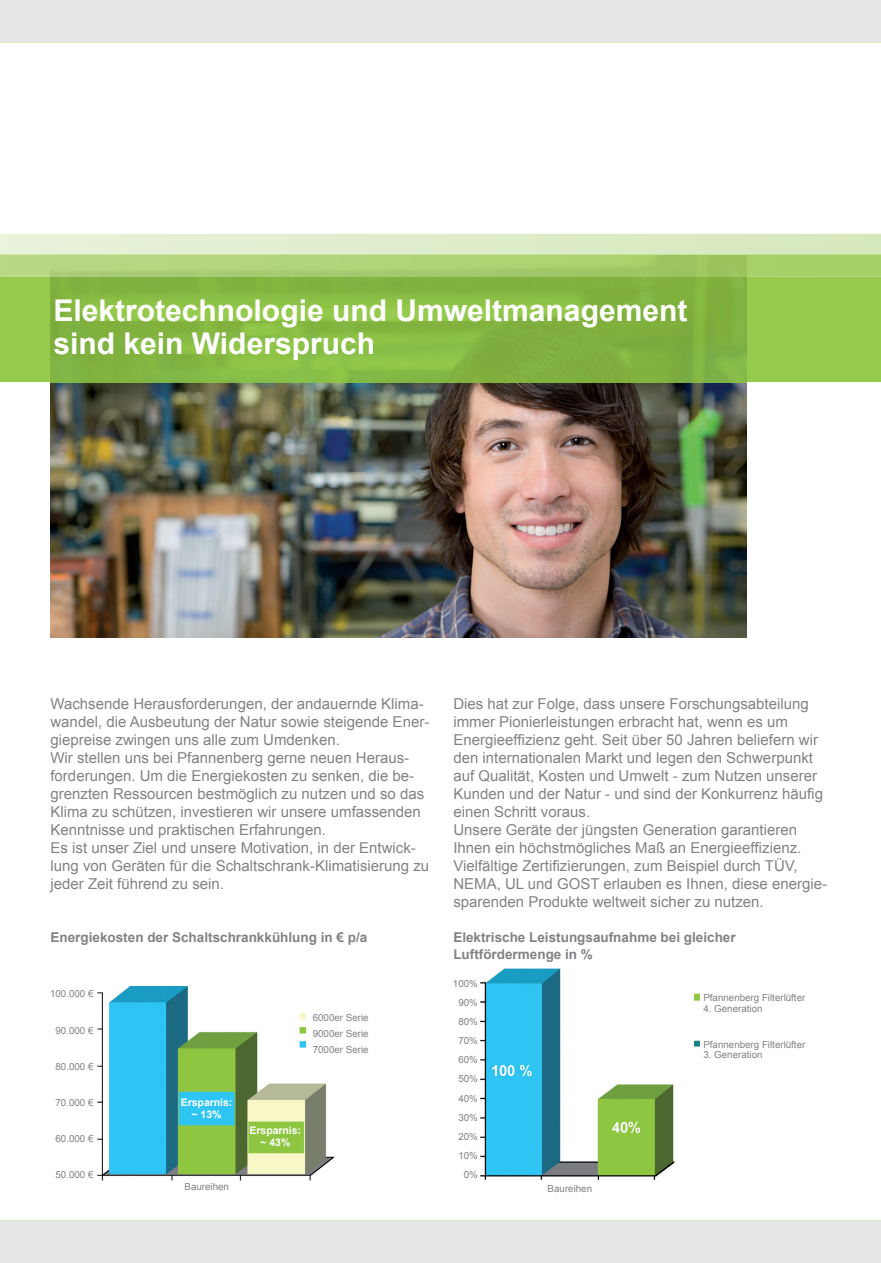
<style>
.page{position:relative;width:881px;height:1263px;background:#fff}
.page>*{position:absolute;margin:0;border:0;box-sizing:border-box;transform-origin:0 0}
.t1{font:700 30px/33px "Arial";color:#fff}
.t2{font:15px/18px "Arial";color:#808285}
.t3{font:700 13.5px/16.5px "Arial";color:#808285}
.t4{font:700 10.5px/12px "Arial";letter-spacing:-.005em;color:#fff;text-align:center}
.t5{font:9.75px/19.2px "Arial";color:#808285;text-align:right}
</style>
<div class="page">
<div style="left:0;top:0;width:880px;height:1263px;background:#e6e7e9"></div>
<div style="left:0;top:42px;width:880px;height:1178px;background:#fff"></div>
<img style="left:51px;top:382px;width:695px;height:256px">
<svg style="left:0;top:276px;width:880px;height:106px;background:#89bb45"></svg>
<svg style="left:0;top:234px;width:880px;height:42px;background:#c3de9d"></svg>
<img style="left:89px;top:986px;width:246px;height:196px">
<img style="left:480px;top:968px;width:195px;height:229px">
<div style="left:47px;top:990px;width:46px;height:192px;background:#fff"></div>
<div style="left:431px;top:979px;width:46px;height:214px;background:#fff"></div>
<div style="left:176px;top:1183px;width:61px;height:16px;background:#fff"></div>
<div style="left:539px;top:1185px;width:61px;height:15px;background:#fff"></div>
<div style="left:312px;top:1013px;width:62px;height:53px;background:#fff"></div>
<div style="left:703px;top:994px;width:139px;height:78px;background:#fff"></div>
<div style="left:453px;top:932px;width:374px;height:32px;background:#fff"></div>
<img style="left:691px;top:968px;width:9px;height:81px">
<img style="left:293px;top:1005px;width:15px;height:54px">
<h1 class="t1" style="left:53px;top:295px;width:635px">Elektrotechnologie und Umweltmanagement sind kein Widerspruch</h1>
<p class="t2" style="left:50px;top:695px;width:380px">Wachsende Herausforderungen, der andauernde Klima&shy;wandel, die Ausbeutung der Natur sowie steigende Ener&shy;giepreise zwingen uns alle zum Umdenken.<br>Wir stellen uns bei Pfannenberg gerne neuen Heraus&shy;forderungen. Um die Energiekosten zu senken, die be&shy;grenzten Ressourcen bestmöglich zu nutzen und so das Klima zu schützen, investieren wir unsere umfassenden Kenntnisse und praktischen Erfahrungen.<br>Es ist unser Ziel und unsere Motivation, in der Entwick&shy;lung von Geräten für die Schaltschrank-Klimatisierung zu jeder Zeit führend zu sein.</p>
<p class="t3" style="left:50px;top:930px;width:318px">Energiekosten der Schaltschrankkühlung in € p/a</p>
<p class="t5" style="left:50px;top:984px;width:45px">100.000 €</p>
<p class="t5" style="left:55px;top:1020px;width:39px">90.000 €</p>
<p class="t5" style="left:55px;top:1057px;width:39px">80.000 €</p>
<p class="t5" style="left:55px;top:1093px;width:39px">70.000 €</p>
<p class="t5" style="left:55px;top:1129px;width:39px">60.000 €</p>
<p class="t5" style="left:55px;top:1165px;width:39px">50.000 €</p>
<p class="t4" style="left:181px;top:1097px;width:53px">Ersparnis: ~ 13%</p>
<p class="t5" style="left:312px;top:1009px;width:57px;line-height:16px;text-align:justify">6000er Serie 9000er Serie 7000er Serie</p>
<p class="t4" style="left:249px;top:1125px;width:53px">Ersparnis: ~ 43%</p>
<p class="t2" style="left:453px;top:695px;width:375px">Dies hat zur Folge, dass unsere Forschungsabteilung immer Pionierleistungen erbracht hat, wenn es um Energieeffizienz geht. Seit über 50 Jahren beliefern wir den internationalen Markt und legen den Schwerpunkt auf Qualität, Kosten und Umwelt - zum Nutzen unserer Kunden und der Natur - und sind der Konkurrenz häufig einen Schritt voraus.<br>Unsere Geräte der jüngsten Generation garantieren Ihnen ein höchstmögliches Maß an Energieeffizienz.<br>Vielfältige Zertifizierungen, zum Beispiel durch TÜV, NEMA, UL und GOST erlauben es Ihnen, diese energie&shy;sparenden Produkte weltweit sicher zu nutzen.</p>
<p class="t3" style="left:453px;top:930px;width:284px">Elektrische Leistungsaufnahme bei gleicher<br>Luftfördermenge in %</p>
<p class="t5" style="left:453px;top:974px;width:26px">100%<br>90%<br>80%<br>70%<br>60%<br>50%<br>40%<br>30%<br>20%<br>10%<br>0%</p>
<p class="t5" style="left:703px;top:988px;width:103px">Pfannenberg Filterlüfter</p>
<p class="t5" style="left:703px;top:999px;width:61px">4. Generation</p>
<p class="t5" style="left:703px;top:1035px;width:103px">Pfannenberg Filterlüfter</p>
<p class="t5" style="left:703px;top:1045px;width:61px">3. Generation</p>
<p class="t5" style="left:184px;top:1177px;width:46px">Baureihen</p>
<p class="t5" style="left:547px;top:1179px;width:46px">Baureihen</p>
</div>
